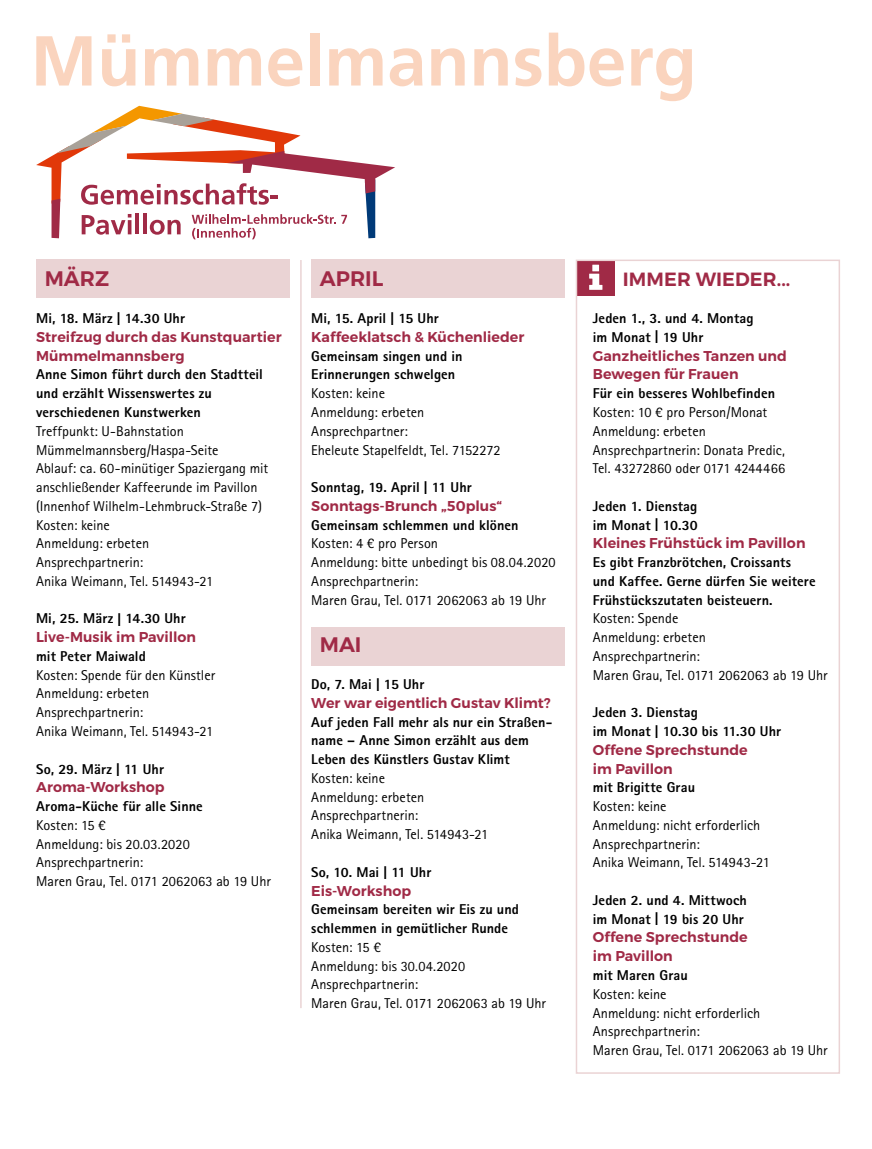
<style>
.page{position:relative;width:872px;height:1149px;background:#fff}
.page>*{position:absolute;margin:0;border:0;box-sizing:border-box;transform-origin:0 0}
.t1{font:700 70.5px "Frutiger";color:#fad4be}
.t2{font:600 21px "Montserrat";color:#a02a46}
.t3{font:600 19.2px "Montserrat";letter-spacing:.005em;color:#a02a46}
.t4{font:14.25px/18.8px "Agfa Rotis Sans Serif";color:#000}
.t5{font:800 14.25px/18.8px "Agfa Rotis Sans Serif";letter-spacing:.005em;color:#000}
.t6{font:600 14.25px/18.8px "Montserrat";color:#a02a46}
.s1{font-size:18.6px}
</style>
<div class="page">
<div style="left:311px;top:627px;width:254px;height:38px;background:#ead3d4"></div>
<div style="left:36px;top:259px;width:254px;height:39px;background:#ead3d4"></div>
<div style="left:311px;top:259px;width:254px;height:39px;background:#ead3d4"></div>
<hr style="left:300px;top:260px;width:2px;height:747px;background:#ead3d4">
<svg style="left:36px;top:106px;width:359px;height:133px"></svg>
<div style="left:576px;top:260px;width:38px;height:35px;background:#a02a46"></div>
<svg style="left:589px;top:264px;width:13px;height:26px"></svg>
<div style="left:576px;top:259px;width:264px;height:814px;border:2px solid #ead3d4"></div>
<h1 class="t1" style="left:31px;top:20px;width:667px">Mümmelmannsberg</h1>
<h2 class="t2" style="left:45px;top:265px;width:66px">MÄRZ</h2>
<p class="t5" style="left:36px;top:309px;width:150px">Mi, 18. März <span class="s1">I</span> 14.30 Uhr</p>
<p class="t6" style="left:36px;top:327px;width:247px">Streifzug durch das Kunstquartier<br>Mümmelmannsberg</p>
<p class="t5" style="left:36px;top:365px;width:228px">Anne Simon führt durch den Stadtteil und erzählt Wissenswertes zu verschiedenen Kunstwerken</p>
<p class="t4" style="left:36px;top:421px;width:234px">Treffpunkt: U-Bahnstation<br>Mümmelmannsberg/Haspa-Seite<br>Ablauf: ca. 60-minütiger Spaziergang mit anschließender Kaffeerunde im Pavillon (Innenhof Wilhelm-Lehmbruck-Straße 7)<br>Kosten: keine<br>Anmeldung: erbeten<br>Ansprechpartnerin:<br>Anika Weimann, Tel. 514943-21</p>
<p class="t5" style="left:36px;top:609px;width:151px">Mi, 25. März <span class="s1">I</span> 14.30 Uhr</p>
<p class="t6" style="left:36px;top:627px;width:161px">Live-Musik im Pavillon</p>
<p class="t5" style="left:36px;top:646px;width:111px">mit Peter Maiwald</p>
<p class="t4" style="left:36px;top:665px;width:180px">Kosten: Spende für den Künstler<br>Anmeldung: erbeten<br>Ansprechpartnerin:<br>Anika Weimann, Tel. 514943-21</p>
<p class="t5" style="left:36px;top:759px;width:129px">So, 29. März <span class="s1">I</span> 11 Uhr</p>
<p class="t6" style="left:36px;top:777px;width:130px">Aroma-Workshop</p>
<p class="t5" style="left:36px;top:796px;width:168px">Aroma-Küche für alle Sinne</p>
<p class="t4" style="left:36px;top:815px;width:236px">Kosten: 15 ¤<br>Anmeldung: bis 20.03.2020<br>Ansprechpartnerin:<br>Maren Grau, Tel. 0171 2062063 ab 19 Uhr</p>
<h2 class="t2" style="left:320px;top:265px;width:65px">APRIL</h2>
<p class="t5" style="left:311px;top:309px;width:129px">Mi, 15. April <span class="s1">I</span> 15 Uhr</p>
<p class="t6" style="left:311px;top:327px;width:214px">Kaffeeklatsch &amp; Küchenlieder</p>
<p class="t5" style="left:311px;top:346px;width:153px">Gemeinsam singen und in<br>Erinnerungen schwelgen</p>
<p class="t4" style="left:311px;top:384px;width:191px">Kosten: keine<br>Anmeldung: erbeten<br>Ansprechpartner:<br>Eheleute Stapelfeldt, Tel. 7152272</p>
<p class="t5" style="left:311px;top:477px;width:162px">Sonntag, 19. April <span class="s1">I</span> 11 Uhr</p>
<p class="t6" style="left:311px;top:496px;width:192px">Sonntags-Brunch „50plus“</p>
<p class="t5" style="left:311px;top:515px;width:209px">Gemeinsam schlemmen und klönen</p>
<p class="t4" style="left:311px;top:534px;width:246px">Kosten: 4 ¤ pro Person<br>Anmeldung: bitte unbedingt bis 08.04.2020<br>Ansprechpartnerin:<br>Maren Grau, Tel. 0171 2062063 ab 19 Uhr</p>
<h2 class="t2" style="left:320px;top:631px;width:43px">MAI</h2>
<p class="t5" style="left:311px;top:674px;width:115px">Do, 7. Mai <span class="s1">I</span> 15 Uhr</p>
<p class="t6" style="left:311px;top:693px;width:241px">Wer war eigentlich Gustav Klimt?</p>
<p class="t5" style="left:311px;top:712px;width:242px">Auf jeden Fall mehr als nur ein Straßen&shy;name – Anne Simon erzählt aus dem<br>Leben des Künstlers Gustav Klimt</p>
<p class="t4" style="left:311px;top:768px;width:179px">Kosten: keine<br>Anmeldung: erbeten<br>Ansprechpartnerin:<br>Anika Weimann, Tel. 514943-21</p>
<p class="t5" style="left:311px;top:862px;width:122px">So, 10. Mai <span class="s1">I</span> 11 Uhr</p>
<p class="t6" style="left:311px;top:880px;width:102px">Eis-Workshop</p>
<p class="t5" style="left:311px;top:899px;width:209px">Gemeinsam bereiten wir Eis zu und schlemmen in gemütlicher Runde</p>
<p class="t4" style="left:311px;top:937px;width:236px">Kosten: 15 ¤<br>Anmeldung: bis 30.04.2020<br>Ansprechpartnerin:<br>Maren Grau, Tel. 0171 2062063 ab 19 Uhr</p>
<h3 class="t3" style="left:623px;top:267px;width:169px">IMMER WIEDER...</h3>
<p class="t5" style="left:593px;top:309px;width:162px">Jeden 1., 3. und 4. Montag im Monat <span class="s1">I</span> 19 Uhr</p>
<p class="t6" style="left:593px;top:346px;width:196px">Ganzheitliches Tanzen und<br>Bewegen für Frauen</p>
<p class="t5" style="left:593px;top:384px;width:184px">Für ein besseres Wohlbefinden</p>
<p class="t4" style="left:593px;top:402px;width:194px">Kosten: 10 ¤ pro Person/Monat<br>Anmeldung: erbeten<br>Ansprechpartnerin: Donata Predic,<br>Tel. 43272860 oder 0171 4244466</p>
<p class="t5" style="left:593px;top:496px;width:106px">Jeden 1. Dienstag im Monat <span class="s1">I</span> 10.30</p>
<p class="t6" style="left:593px;top:534px;width:214px">Kleines Frühstück im Pavillon</p>
<p class="t5" style="left:593px;top:552px;width:224px">Es gibt Franzbrötchen, Croissants und Kaffee. Gerne dürfen Sie weitere<br>Frühstückszutaten beisteuern.</p>
<p class="t4" style="left:593px;top:609px;width:236px">Kosten: Spende<br>Anmeldung: erbeten<br>Ansprechpartnerin:<br>Maren Grau, Tel. 0171 2062063 ab 19 Uhr</p>
<p class="t5" style="left:593px;top:702px;width:190px">Jeden 3. Dienstag<br>im Monat <span class="s1">I</span> 10.30 bis 11.30 Uhr</p>
<p class="t6" style="left:593px;top:740px;width:156px">Offene Sprechstunde im Pavillon</p>
<p class="t5" style="left:593px;top:777px;width:104px">mit Brigitte Grau</p>
<p class="t4" style="left:593px;top:796px;width:179px">Kosten: keine<br>Anmeldung: nicht erforderlich<br>Ansprechpartnerin:<br>Anika Weimann, Tel. 514943-21</p>
<p class="t5" style="left:593px;top:890px;width:156px">Jeden 2. und 4. Mittwoch im Monat <span class="s1">I</span> 19 bis 20 Uhr</p>
<p class="t6" style="left:593px;top:927px;width:156px">Offene Sprechstunde im Pavillon</p>
<p class="t5" style="left:593px;top:965px;width:97px">mit Maren Grau</p>
<p class="t4" style="left:593px;top:984px;width:236px">Kosten: keine<br>Anmeldung: nicht erforderlich<br>Ansprechpartnerin:<br>Maren Grau, Tel. 0171 2062063 ab 19 Uhr</p>
</div>
